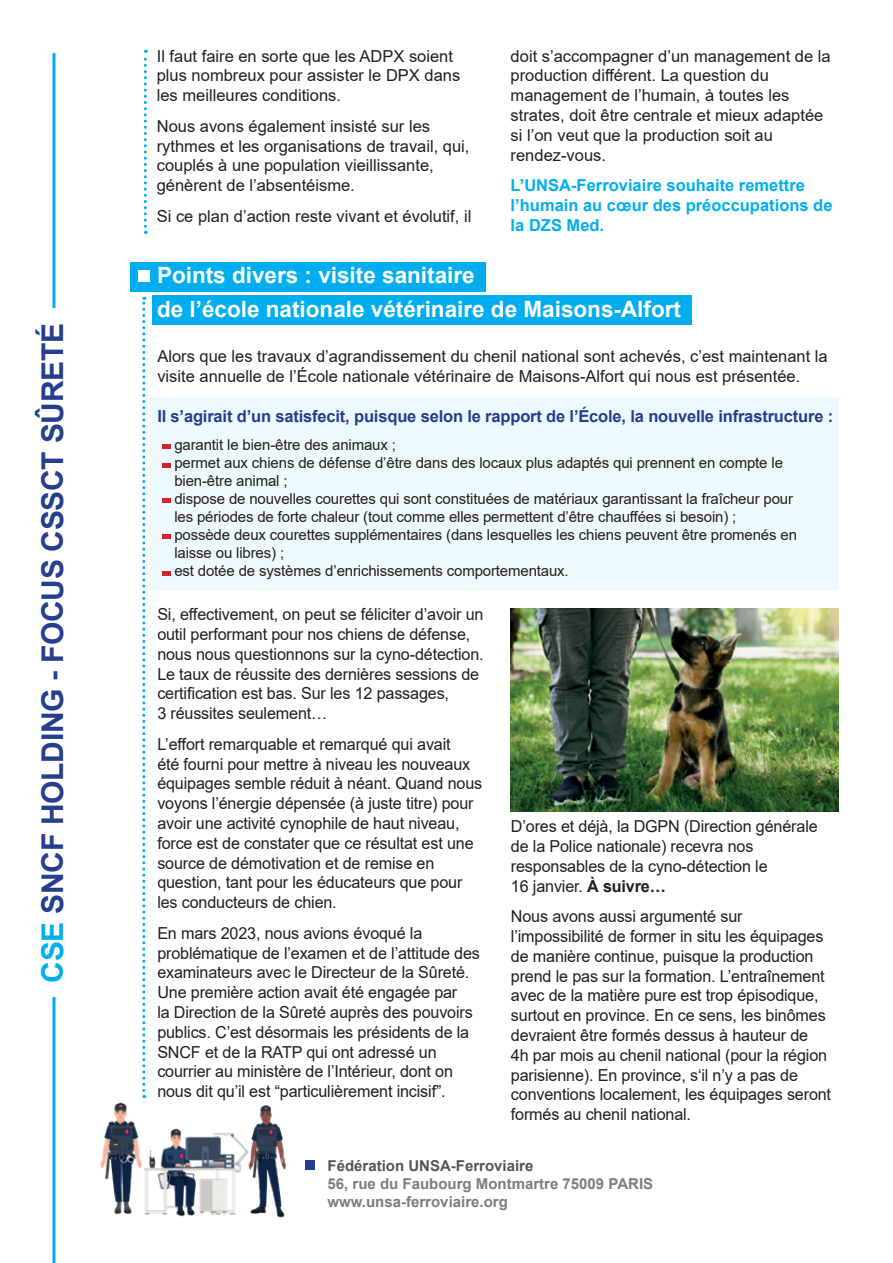
<style>
.page{position:relative;width:893px;height:1263px;background:#fff}
.page>*{position:absolute;margin:0;border:0;box-sizing:border-box;transform-origin:0 0}
.t1{font:700 30px "Arial";letter-spacing:-.01em;color:#253f8e}
.t2{font:700 22.5px/33.8px "Arial";color:#fff}
.t3{font:16.5px/19.8px "Arial";letter-spacing:-.01em;color:#231f20}
.t4{font:700 16.5px "Arial";letter-spacing:-.01em;color:#253f8e}
.t5{font:700 16.5px/19.8px "Arial";color:#00aeef}
.t6{font:15px/18px "Arial";letter-spacing:-.01em;color:#231f20}
.t7{font:700 15px/18px "Arial";color:#7c7e81}
.t8{font:700 15px "Arial";color:#545557}
.s1{color:#00aeef}
.s2{font-weight:700}
</style>
<div class="page">
<div style="left:130px;top:262px;width:355px;height:29px;background:#00aeef"></div>
<div style="left:152px;top:295px;width:540px;height:30px;background:#00aeef"></div>
<div style="left:149px;top:397px;width:690px;height:192px;background:#eef9fd"></div>
<div style="left:163px;top:444px;width:8px;height:5px;background:#d1232a"></div>
<div style="left:163px;top:463px;width:8px;height:5px;background:#d1232a"></div>
<svg style="left:163px;top:498px;width:8px;height:4px"></svg>
<div style="left:163px;top:534px;width:8px;height:5px;background:#d1232a"></div>
<svg style="left:163px;top:571px;width:8px;height:4px"></svg>
<img style="left:511px;top:608px;width:328px;height:204px">
<svg style="left:52px;top:53px;width:4px;height:1210px;background:#3fc2f2"></svg>
<div style="left:41px;top:309px;width:31px;height:688px;background:#fff"></div>
<div style="left:138px;top:271px;width:11px;height:11px;background:#fff"></div>
<svg style="left:142px;top:297px;width:3px;height:795px"></svg>
<svg style="left:144px;top:50px;width:3px;height:184px"></svg>
<img style="left:100px;top:1095px;width:187px;height:123px">
<div style="left:306px;top:1160px;width:9px;height:10px;background:#253f8e"></div>
<h1 class="t1" style="left:32px;top:983px;width:661px;rotate:-90deg"><span class="s1">CSE</span> SNCF HOLDING - FOCUS CSSCT SÛRETÉ</h1>
<p class="t3" style="left:157px;top:46px;width:305px">Il faut faire en sorte que les ADPX soient plus nombreux pour assister le DPX dans les meilleures conditions.</p>
<p class="t3" style="left:157px;top:116px;width:314px">Nous avons également insisté sur les rythmes et les organisations de travail, qui, couplés à une population vieillissante, génèrent de l’absentéisme.</p>
<p class="t3" style="left:157px;top:206px;width:316px">Si ce plan d’action reste vivant et évolutif, il</p>
<p class="t3" style="left:511px;top:46px;width:322px">doit s’accompagner d’un management de la production différent. La question du management de l’humain, à toutes les strates, doit être centrale et mieux adaptée si l’on veut que la production soit au rendez-vous.</p>
<p class="t5" style="left:511px;top:176px;width:323px">L’UNSA-Ferroviaire souhaite remettre l’humain au cœur des préoccupations de la DZS Med.</p>
<h2 class="t2" style="left:157px;top:259px;width:525px">Points divers : visite sanitaire<br>de l’école nationale vétérinaire de Maisons-Alfort</h2>
<p class="t3" style="left:157px;top:346px;width:672px">Alors que les travaux d’agrandissement du chenil national sont achevés, c’est maintenant la visite annuelle de l’École nationale vétérinaire de Maisons-Alfort qui nous est présentée.</p>
<p class="t4" style="left:157px;top:404px;width:677px">Il s’agirait d’un satisfecit, puisque selon le rapport de l’École, la nouvelle infrastructure :</p>
<p class="t6" style="left:174px;top:436px;width:624px">garantit le bien-être des animaux ;<br>permet aux chiens de défense d’être dans des locaux plus adaptés qui prennent en compte le bien-être animal ;<br>dispose de nouvelles courettes qui sont constituées de matériaux garantissant la fraîcheur pour les périodes de forte chaleur (tout comme elles permettent d’être chauffées si besoin) ;<br>possède deux courettes supplémentaires (dans lesquelles les chiens peuvent être promenés en laisse ou libres) ;<br>est dotée de systèmes d’enrichissements comportementaux.</p>
<p class="t3" style="left:157px;top:604px;width:328px">Si, effectivement, on peut se féliciter d’avoir un outil performant pour nos chiens de défense, nous nous questionnons sur la cyno-détection.<br>Le taux de réussite des dernières sessions de certification est bas. Sur les 12 passages,<br>3 réussites seulement…</p>
<p class="t3" style="left:157px;top:734px;width:326px">L’effort remarquable et remarqué qui avait<br>été fourni pour mettre à niveau les nouveaux équipages semble réduit à néant. Quand nous voyons l’énergie dépensée (à juste titre) pour avoir une activité cynophile de haut niveau, force est de constater que ce résultat est une source de démotivation et de remise en question, tant pour les éducateurs que pour les conducteurs de chien.</p>
<p class="t3" style="left:157px;top:923px;width:324px">En mars 2023, nous avions évoqué la problématique de l’examen et de l’attitude des examinateurs avec le Directeur de la Sûreté.<br>Une première action avait été engagée par<br>la Direction de la Sûreté auprès des pouvoirs publics. C’est désormais les présidents de la SNCF et de la RATP qui ont adressé un courrier au ministère de l’Intérieur, dont on nous dit qu’il est “particulièrement incisif”.</p>
<p class="t3" style="left:511px;top:816px;width:308px">D’ores et déjà, la DGPN (Direction générale de la Police nationale) recevra nos responsables de la cyno-détection le<br>16 janvier. <span class="s2">À suivre…</span></p>
<p class="t3" style="left:511px;top:906px;width:322px">Nous avons aussi argumenté sur l’impossibilité de former in situ les équipages de manière continue, puisque la production prend le pas sur la formation. L’entraînement avec de la matière pure est trop épisodique, surtout en province. En ce sens, les binômes devraient être formés dessus à hauteur de<br>4h par mois au chenil national (pour la région parisienne). En province, s‘il n’y a pas de conventions localement, les équipages seront formés au chenil national.</p>
<p class="t8" style="left:327px;top:1155px;width:207px">Fédération UNSA-Ferroviaire</p>
<p class="t7" style="left:327px;top:1175px;width:327px">56, rue du Faubourg Montmartre 75009 PARIS www.unsa-ferroviaire.org</p>
</div>
